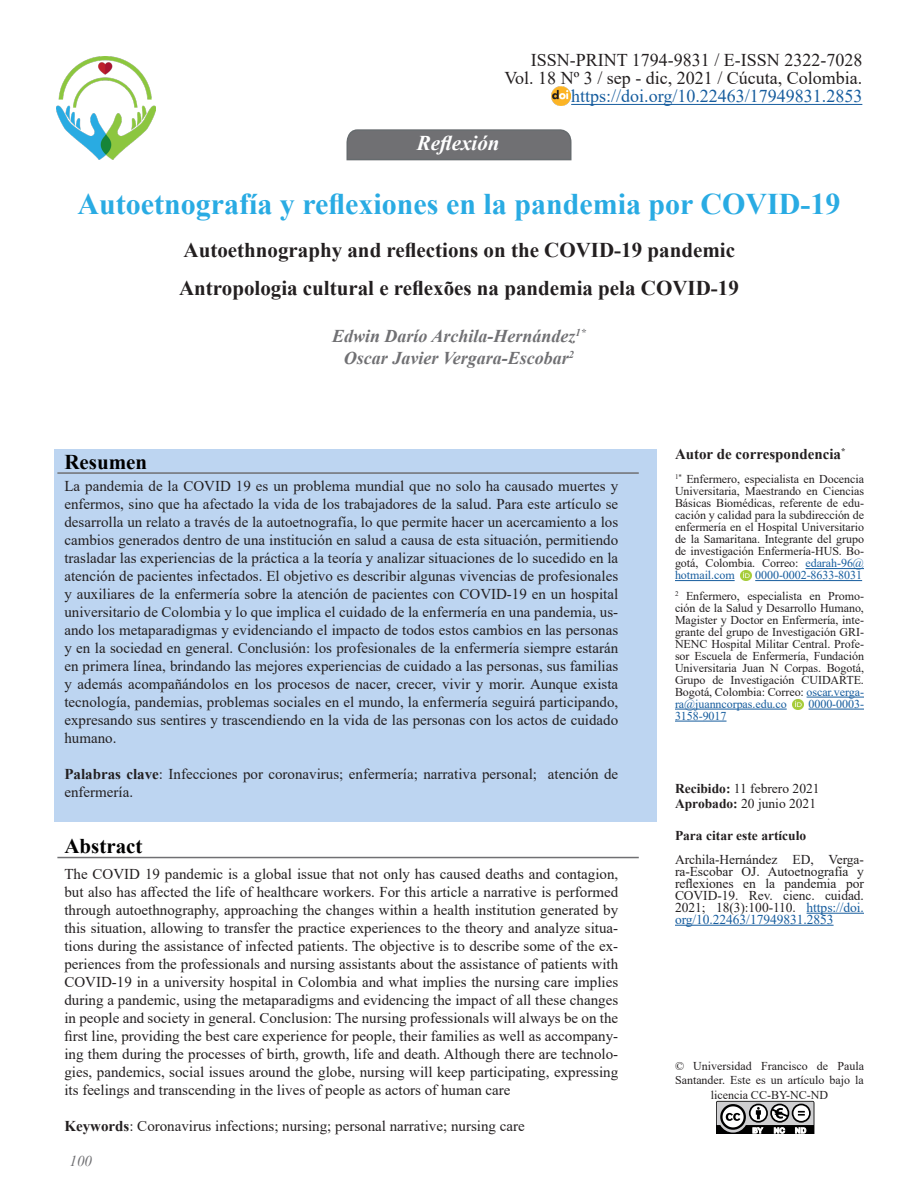
<style>
.page{position:relative;width:918px;height:1188px;background:#fff}
.page>*{position:absolute;margin:0;border:0;box-sizing:border-box;transform-origin:0 0}
.t1{font:700 30px "Times New Roman";color:#29abe3}
.t2{font:700 21px "Times New Roman";color:#231f20}
.t3{font:700 21px "Times New Roman";color:#000}
.t4{font:italic 700 21px "Times New Roman";color:#fff}
.t5{font:18px "Times New Roman";color:#231f20}
.t6{font:italic 700 18px "Times New Roman";color:#707073}
.t7{font:18px "Times New Roman";color:#175d9e}
.t8{font:15px/18px "Times New Roman";color:#231f20;text-align:justify}
.t9{font:700 15px "Times New Roman";color:#231f20}
.t10{font:italic 15px "Times New Roman";color:#707073}
.t11{font:13.5px/12px "Times New Roman";letter-spacing:-.005em;color:#231f20;text-align:justify}
.t12{font:700 13.5px "Times New Roman";color:#231f20}
.t13{font:12px/12px "Times New Roman";letter-spacing:-.005em;color:#231f20;text-align:justify}
.t14{font:12px "Times New Roman";letter-spacing:-.005em;color:#175d9e}
.s1{font-weight:700}
.s2{color:#175d9e}
</style>
<div class="page">
<div style="left:54px;top:449px;width:603px;height:372px;background:#bdd5f1"></div>
<hr style="left:571px;top:104px;width:291px;height:1px;background:#175d9e">
<svg style="left:346px;top:129px;width:226px;height:32px;background:#757578"></svg>
<hr style="left:806px;top:568px;width:58px;height:1px;background:#175d9e">
<hr style="left:675px;top:580px;width:60px;height:1px;background:#175d9e">
<hr style="left:755px;top:580px;width:107px;height:1px;background:#175d9e">
<hr style="left:807px;top:697px;width:57px;height:1px;background:#175d9e">
<hr style="left:675px;top:709px;width:112px;height:1px;background:#175d9e">
<hr style="left:809px;top:709px;width:55px;height:1px;background:#175d9e">
<hr style="left:675px;top:721px;width:52px;height:1px;background:#175d9e">
<hr style="left:807px;top:913px;width:57px;height:1px;background:#175d9e">
<hr style="left:675px;top:925px;width:159px;height:1px;background:#175d9e">
<img style="left:56px;top:57px;width:99px;height:103px">
<hr style="left:57px;top:472px;width:582px;height:2px;background:#707073">
<hr style="left:57px;top:857px;width:582px;height:1px;background:#707073">
<svg style="left:717px;top:1101px;width:97px;height:33px"></svg>
<svg style="left:741px;top:571px;width:10px;height:10px"></svg>
<img style="left:551px;top:86px;width:19px;height:19px">
<svg style="left:793px;top:699px;width:10px;height:10px"></svg>
<p class="t5" style="left:531px;top:48px;width:333px">ISSN-PRINT 1794-9831 / E-ISSN 2322-7028</p>
<p class="t5" style="left:505px;top:66px;width:359px">Vol. 18 Nº 3 / sep - dic, 2021 / Cúcuta, Colombia.</p>
<p class="t7" style="left:571px;top:84px;width:293px">https://doi.org/10.22463/17949831.2853</p>
<p class="t4" style="left:417px;top:128px;width:84px">Reflexión</p>
<p class="t1" style="left:77px;top:183px;width:765px">Autoetnografía y reflexiones en la pandemia por COVID-19</p>
<p class="t2" style="left:184px;top:235px;width:553px">Autoethnography and reflections on the COVID-19 pandemic</p>
<p class="t2" style="left:179px;top:273px;width:561px">Antropologia cultural e reflexões na pandemia pela COVID-19</p>
<p class="t6" style="left:332px;top:323px;width:255px">Edwin Darío Archila-Hernández<sup>1*</sup></p>
<p class="t6" style="left:344px;top:345px;width:232px">Oscar Javier Vergara-Escobar<sup>2</sup></p>
<p class="t3" style="left:64px;top:447px;width:84px">Resumen</p>
<p class="t8" style="left:64px;top:477px;width:555px">La pandemia de la COVID 19 es un problema mundial que no solo ha causado muertes y enfermos, sino que ha afectado la vida de los trabajadores de la salud. Para este artículo se desarrolla un relato a través de la autoetnografía, lo que permite hacer un acercamiento a los cambios generados dentro de una institución en salud a causa de esta situación, permitiendo trasladar las experiencias de la práctica a la teoría y analizar situaciones de lo sucedido en la atención de pacientes infectados. El objetivo es describir algunas vivencias de profesionales y auxiliares de la enfermería sobre la atención de pacientes con COVID-19 en un hospital universitario de Colombia y lo que implica el cuidado de la enfermería en una pandemia, us&shy;ando los metaparadigmas y evidenciando el impacto de todos estos cambios en las personas y en la sociedad en general. Conclusión: los profesionales de la enfermería siempre estarán en primera línea, brindando las mejores experiencias de cuidado a las personas, sus familias y además acompañándolos en los procesos de nacer, crecer, vivir y morir. Aunque exista tecnología, pandemias, problemas sociales en el mundo, la enfermería seguirá participando, expresando sus sentires y trascendiendo en la vida de las personas con los actos de cuidado humano.</p>
<p class="t8" style="left:64px;top:765px;width:555px"><span class="s1">Palabras clave</span>: Infecciones por coronavirus; enfermería; narrativa personal; atención de enfermería.</p>
<p class="t3" style="left:64px;top:831px;width:80px">Abstract</p>
<p class="t8" style="left:64px;top:864px;width:555px">The COVID 19 pandemic is a global issue that not only has caused deaths and contagion, but also has affected the life of healthcare workers. For this article a narrative is performed through autoethnography, approaching the changes within a health institution generated by this situation, allowing to transfer the practice experiences to the theory and analyze situa&shy;tions during the assistance of infected patients. The objective is to describe some of the ex&shy;periences from the professionals and nursing assistants about the assistance of patients with COVID-19 in a university hospital in Colombia and what implies the nursing care implies during a pandemic, using the metaparadigms and evidencing the impact of all these changes in people and society in general. Conclusion: The nursing professionals will always be on the first line, providing the best care experience for people, their families as well as accompany&shy;ing them during the processes of birth, growth, life and death. Although there are technolo&shy;gies, pandemics, social issues around the globe, nursing will keep participating, expressing its feelings and transcending in the lives of people as actors of human care</p>
<p class="t8" style="left:64px;top:1116px;width:462px"><span class="s1">Keywords</span>: Coronavirus infections; nursing; personal narrative; nursing care</p>
<p class="t10" style="left:70px;top:1151px;width:24px">100</p>
<p class="t9" style="left:675px;top:443px;width:172px">Autor de correspondencia<sup>*</sup></p>
<p class="t13" style="left:675px;top:473px;width:191px"><sup>1*</sup> Enfermero, especialista en Docencia Universitaria, Maestrando en Ciencias Básicas Biomédicas, referente de edu&shy;cación y calidad para la subdirección de enfermería en el Hospital Universitario de la Samaritana. Integrante del grupo de investigación Enfermería-HUS. Bo&shy;gotá, Colombia. Correo: <span class="s2">edarah-96@ hotmail.com</span></p>
<p class="t14" style="left:755px;top:567px;width:108px">0000-0002-8633-8031</p>
<p class="t13" style="left:675px;top:589px;width:191px"><sup>2</sup> Enfermero, especialista en Promo&shy;ción de la Salud y Desarrollo Humano, Magister y Doctor en Enfermería, inte&shy;grante del grupo de Investigación GRI-NENC Hospital Militar Central. Profe&shy;sor Escuela de Enfermería, Fundación Universitaria Juan N Corpas. Bogotá, Grupo de Investigación CUIDARTE.<br>Bogotá, Colombia: Correo: <span class="s2">oscar.verga&shy;ra@juanncorpas.edu.co</span></p>
<p class="t14" style="left:809px;top:695px;width:57px">0000-0003-</p>
<p class="t14" style="left:675px;top:707px;width:53px">3158-9017</p>
<p class="t11" style="left:675px;top:782px;width:146px"><span class="s1">Recibido:</span> 11 febrero 2021</p>
<p class="t11" style="left:675px;top:797px;width:143px"><span class="s1">Aprobado:</span> 20 junio 2021</p>
<p class="t12" style="left:675px;top:825px;width:133px">Para citar este artículo</p>
<p class="t11" style="left:675px;top:853px;width:191px">Archila-Hernández ED, Verga&shy;ra-Escobar OJ. Autoetnografía y reflexiones en la pandemia por COVID-19. Rev. cienc. cuidad.<br>2021; 18(3):100-110. <span class="s2">https://doi. org/10.22463/17949831.2853</span></p>
<p class="t13" style="left:675px;top:1058px;width:190px;line-height:14.4px;text-align:center">© Universidad Francisco de Paula<br>Santander. Este es un artículo bajo la licencia CC-BY-NC-ND</p>
</div>
